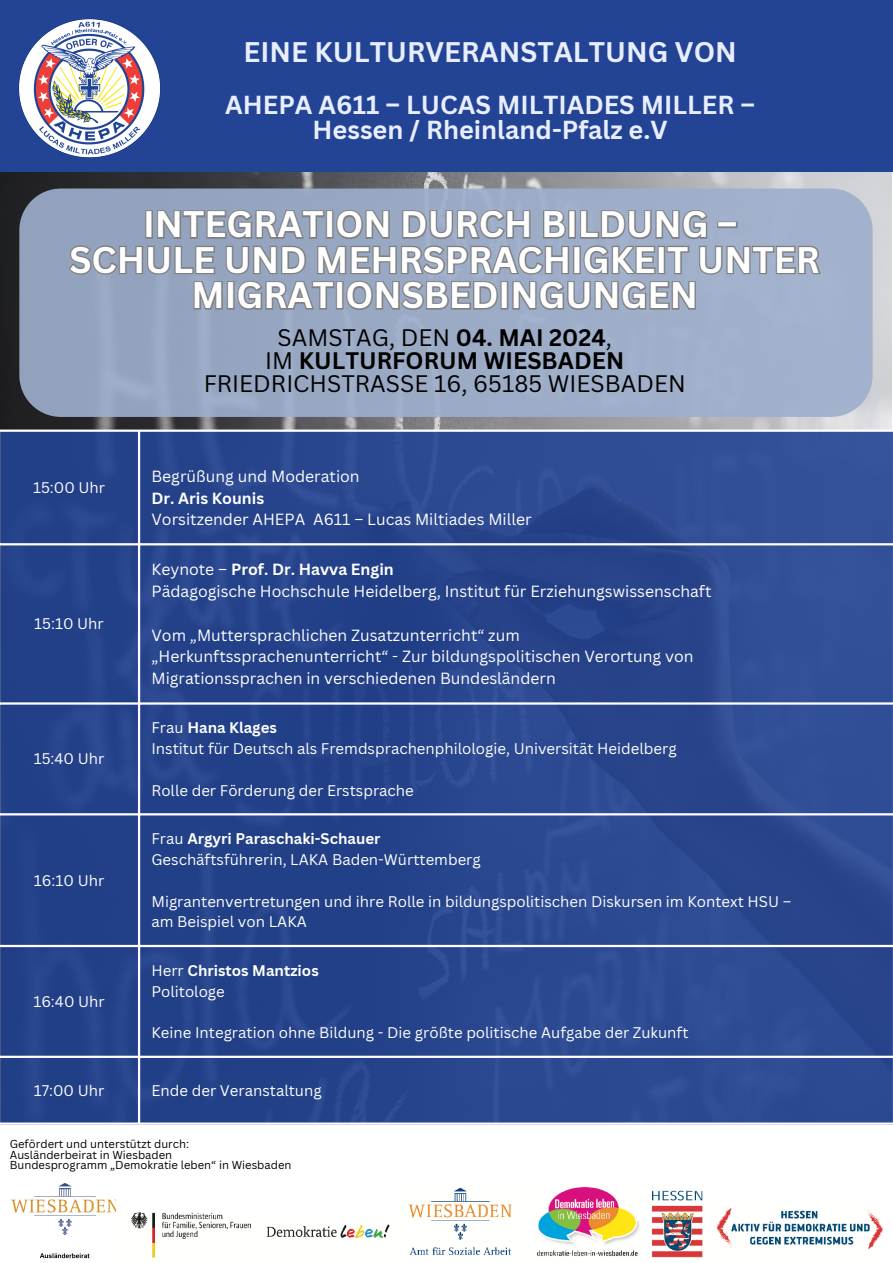
<style>
.page{position:relative;width:893px;height:1263px;background:#fff}
.page>*{position:absolute;margin:0;border:0;box-sizing:border-box;transform-origin:0 0}
.t1{font:700 36px/35.4px "Canva Sans";color:#fff;text-align:center}
.t2{font:700 27.6px "Canva Sans";color:#e8eeff}
.t3{font:700 25.35px/25.3px "Canva Sans";color:#e8eeff;text-align:center}
.t4{font:23.25px/23.1px "Canva Sans";color:#000;text-align:center}
.t5{font:15.75px "Canva Sans";color:#fff}
.t6{font:700 15.75px "Canva Sans";color:#fff}
.t7{font:15px "Canva Sans";color:#fff}
.t8{font:700 15px "Canva Sans";color:#fff}
.t9{font:11.25px "Canva Sans";color:#000}
.s1{font-weight:700}
.s2{font-weight:400}
</style>
<div class="page">
<img style="left:0;top:171px;width:891px;height:258px">
<div style="left:0;top:0;width:893px;height:171px;background:#234494"></div>
<img style="left:18px;top:18px;width:143px;height:140px">
<div style="left:0;top:431px;width:892px;height:694px;background:#28448c"></div>
<img style="left:11px;top:1183px;width:105px;height:76px">
<hr style="left:0;top:432px;width:1px;height:690px;background:#fff">
<hr style="left:138px;top:432px;width:2px;height:690px;background:#fff">
<hr style="left:0;top:429px;width:893px;height:3px;background:#fff">
<hr style="left:0;top:543px;width:893px;height:2px;background:#fff">
<hr style="left:0;top:702px;width:893px;height:3px;background:#fff">
<hr style="left:0;top:813px;width:893px;height:2px;background:#fff">
<hr style="left:0;top:945px;width:893px;height:2px;background:#fff">
<hr style="left:0;top:1056px;width:893px;height:2px;background:#fff">
<hr style="left:0;top:1122px;width:893px;height:3px;background:#fff">
<svg style="left:19px;top:188px;width:853px;height:229px;background:#9aa9c3"></svg>
<img style="left:130px;top:1186px;width:752px;height:72px">
<div style="left:708px;top:1177px;width:170px;height:25px;background:#fff"></div>
<svg style="left:67px;top:208px;width:755px;height:104px;background:#929daf"></svg>
<div style="left:121px;top:1182px;width:283px;height:27px;background:#fff"></div>
<p class="t2" style="left:243px;top:33px;width:495px">EINE KULTURVERANSTALTUNG VON</p>
<p class="t3" style="left:225px;top:91px;width:531px">AHEPA A611 – LUCAS MILTIADES MILLER –<br>Hessen / Rheinland-Pfalz e.V</p>
<p class="t1" style="left:70px;top:206px;width:752px">INTEGRATION DURCH BILDUNG –<br>SCHULE UND MEHRSPRACHIGKEIT UNTER<br>MIGRATIONSBEDINGUNGEN</p>
<h3 class="t4" style="left:204px;top:326px;width:483px">SAMSTAG, DEN <span class="s1">04. MAI 2024</span>,<br>IM <span class="s1">KULTURFORUM WIESBADEN<br></span>FRIEDRICHSTRASSE 16, 65185 WIESBADEN</h3>
<p class="t7" style="left:33px;top:477px;width:74px">15:00 Uhr</p>
<p class="t7" style="left:34px;top:613px;width:71px">15:10 Uhr</p>
<p class="t7" style="left:34px;top:748px;width:72px">15:40 Uhr</p>
<p class="t7" style="left:34px;top:870px;width:72px">16:10 Uhr</p>
<p class="t7" style="left:33px;top:991px;width:73px">16:40 Uhr</p>
<h1 class="t5" style="left:151px;top:466px;width:210px">Begrüßung und Moderation</h1>
<p class="t6" style="left:151px;top:487px;width:114px">Dr. Aris Kounis</p>
<p class="t5" style="left:151px;top:508px;width:382px">Vorsitzender AHEPA A611 – Lucas Miltiades Miller</p>
<p class="t6" style="left:151px;top:558px;width:244px"><span class="s2">Keynote –</span> Prof. Dr. Havva Engin</p>
<p class="t5" style="left:151px;top:580px;width:561px">Pädagogische Hochschule Heidelberg, Institut für Erziehungswissenschaft</p>
<p class="t5" style="left:151px;top:624px;width:370px">Vom „Muttersprachlichen Zusatzunterricht“ zum</p>
<p class="t5" style="left:151px;top:646px;width:544px">„Herkunftssprachenunterricht“ - Zur bildungspolitischen Verortung von</p>
<p class="t5" style="left:151px;top:667px;width:406px">Migrationssprachen in verschiedenen Bundesländern</p>
<p class="t8" style="left:151px;top:717px;width:127px"><span class="s2">Frau</span> Hana Klages</p>
<p class="t7" style="left:151px;top:738px;width:527px">Institut für Deutsch als Fremdsprachenphilologie, Universität Heidelberg</p>
<p class="t7" style="left:151px;top:780px;width:264px">Rolle der Förderung der Erstsprache</p>
<p class="t8" style="left:151px;top:828px;width:231px"><span class="s2">Frau</span> Argyri Paraschaki-Schauer</p>
<p class="t7" style="left:151px;top:849px;width:331px">Geschäftsführerin, LAKA Baden-Württemberg</p>
<p class="t7" style="left:151px;top:890px;width:641px">Migrantenvertretungen und ihre Rolle in bildungspolitischen Diskursen im Kontext HSU –</p>
<p class="t7" style="left:151px;top:911px;width:157px">am Beispiel von LAKA</p>
<p class="t8" style="left:151px;top:960px;width:169px"><span class="s2">Herr</span> Christos Mantzios</p>
<p class="t7" style="left:151px;top:980px;width:75px">Politologe</p>
<p class="t7" style="left:151px;top:1022px;width:538px">Keine Integration ohne Bildung - Die größte politische Aufgabe der Zukunft</p>
<p class="t7" style="left:34px;top:1079px;width:72px">17:00 Uhr</p>
<p class="t7" style="left:151px;top:1079px;width:172px">Ende der Veranstaltung</p>
<p class="t9" style="left:10px;top:1136px;width:181px">Gefördert und unterstützt durch:</p>
<p class="t9" style="left:10px;top:1146px;width:164px">Ausländerbeirat in Wiesbaden</p>
<p class="t9" style="left:10px;top:1157px;width:283px">Bundesprogramm „Demokratie leben“ in Wiesbaden</p>
</div>
